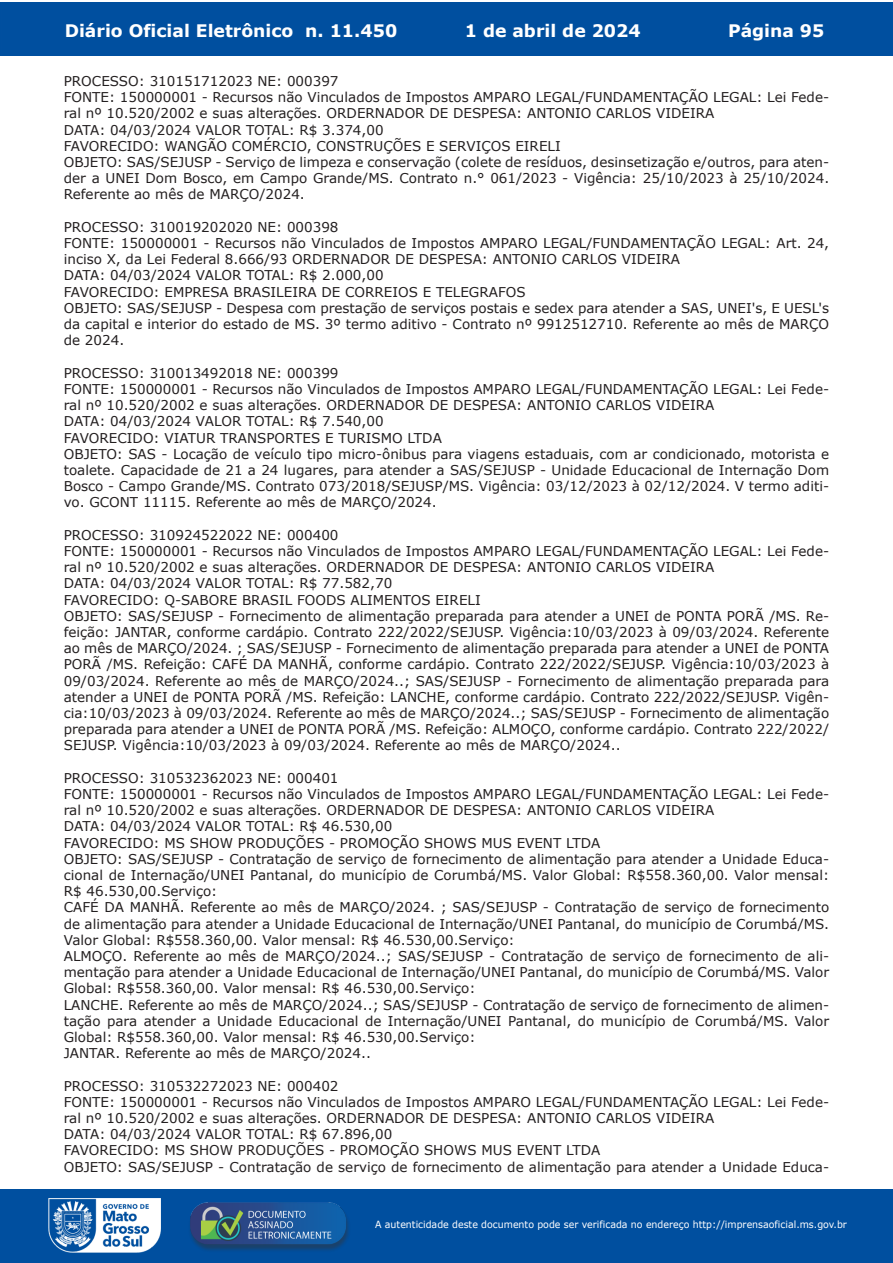
<style>
.page{position:relative;width:893px;height:1263px;background:#fff}
.page>*{position:absolute;margin:0;border:0;box-sizing:border-box;transform-origin:0 0}
.t1{font:700 17.25px "Verdana";color:#fff}
.t2{font:13.5px/16.2px "Verdana";color:#231f20}
.t3{font:9.9px "Verdana";color:#fff;scale:.95 1}
</style>
<div class="page">
<div style="left:0;top:2px;width:893px;height:53px;background:#004f9f"></div>
<div style="left:1px;top:1189px;width:892px;height:74px;background:#004f9f"></div>
<img style="left:49px;top:1198px;width:111px;height:54px">
<img style="left:185px;top:1201px;width:168px;height:54px">
<p class="t1" style="left:65px;top:18px;width:334px">Diário Oficial Eletrônico n. 11.450</p>
<p class="t1" style="left:465px;top:18px;width:177px">1 de abril de 2024</p>
<p class="t1" style="left:728px;top:18px;width:98px">Página 95</p>
<p class="t2" style="left:64px;top:73px;width:767px">PROCESSO: 310151712023 NE: 000397<br>FONTE: 150000001 - Recursos não Vinculados de Impostos AMPARO LEGAL/FUNDAMENTAÇÃO LEGAL: Lei Fede&shy;ral nº 10.520/2002 e suas alterações. ORDERNADOR DE DESPESA: ANTONIO CARLOS VIDEIRA<br>DATA: 04/03/2024 VALOR TOTAL: R$ 3.374,00<br>FAVORECIDO: WANGÃO COMÉRCIO, CONSTRUÇÕES E SERVIÇOS EIRELI<br>OBJETO: SAS/SEJUSP - Serviço de limpeza e conservação (colete de resíduos, desinsetização e/outros, para aten&shy;der a UNEI Dom Bosco, em Campo Grande/MS. Contrato n.° 061/2023 - Vigência: 25/10/2023 à 25/10/2024.<br>Referente ao mês de MARÇO/2024.</p>
<p class="t2" style="left:64px;top:219px;width:767px">PROCESSO: 310019202020 NE: 000398<br>FONTE: 150000001 - Recursos não Vinculados de Impostos AMPARO LEGAL/FUNDAMENTAÇÃO LEGAL: Art. 24, inciso X, da Lei Federal 8.666/93 ORDERNADOR DE DESPESA: ANTONIO CARLOS VIDEIRA<br>DATA: 04/03/2024 VALOR TOTAL: R$ 2.000,00<br>FAVORECIDO: EMPRESA BRASILEIRA DE CORREIOS E TELEGRAFOS<br>OBJETO: SAS/SEJUSP - Despesa com prestação de serviços postais e sedex para atender a SAS, UNEI's, E UESL's da capital e interior do estado de MS. 3º termo aditivo - Contrato nº 9912512710. Referente ao mês de MARÇO de 2024.</p>
<p class="t2" style="left:64px;top:365px;width:767px">PROCESSO: 310013492018 NE: 000399<br>FONTE: 150000001 - Recursos não Vinculados de Impostos AMPARO LEGAL/FUNDAMENTAÇÃO LEGAL: Lei Fede&shy;ral nº 10.520/2002 e suas alterações. ORDERNADOR DE DESPESA: ANTONIO CARLOS VIDEIRA<br>DATA: 04/03/2024 VALOR TOTAL: R$ 7.540,00<br>FAVORECIDO: VIATUR TRANSPORTES E TURISMO LTDA<br>OBJETO: SAS - Locação de veículo tipo micro-ônibus para viagens estaduais, com ar condicionado, motorista e toalete. Capacidade de 21 a 24 lugares, para atender a SAS/SEJUSP - Unidade Educacional de Internação Dom Bosco - Campo Grande/MS. Contrato 073/2018/SEJUSP/MS. Vigência: 03/12/2023 à 02/12/2024. V termo aditi&shy;vo. GCONT 11115. Referente ao mês de MARÇO/2024.</p>
<p class="t2" style="left:64px;top:527px;width:767px">PROCESSO: 310924522022 NE: 000400<br>FONTE: 150000001 - Recursos não Vinculados de Impostos AMPARO LEGAL/FUNDAMENTAÇÃO LEGAL: Lei Fede&shy;ral nº 10.520/2002 e suas alterações. ORDERNADOR DE DESPESA: ANTONIO CARLOS VIDEIRA<br>DATA: 04/03/2024 VALOR TOTAL: R$ 77.582,70<br>FAVORECIDO: Q-SABORE BRASIL FOODS ALIMENTOS EIRELI<br>OBJETO: SAS/SEJUSP - Fornecimento de alimentação preparada para atender a UNEI de PONTA PORÃ /MS. Re&shy;feição: JANTAR, conforme cardápio. Contrato 222/2022/SEJUSP. Vigência:10/03/2023 à 09/03/2024. Referente ao mês de MARÇO/2024. ; SAS/SEJUSP - Fornecimento de alimentação preparada para atender a UNEI de PONTA PORÃ /MS. Refeição: CAFÉ DA MANHÃ, conforme cardápio. Contrato 222/2022/SEJUSP. Vigência:10/03/2023 à 09/03/2024. Referente ao mês de MARÇO/2024..; SAS/SEJUSP - Fornecimento de alimentação preparada para atender a UNEI de PONTA PORÃ /MS. Refeição: LANCHE, conforme cardápio. Contrato 222/2022/SEJUSP. Vigên&shy;cia:10/03/2023 à 09/03/2024. Referente ao mês de MARÇO/2024..; SAS/SEJUSP - Fornecimento de alimentação preparada para atender a UNEI de PONTA PORÃ /MS. Refeição: ALMOÇO, conforme cardápio. Contrato 222/2022/ SEJUSP. Vigência:10/03/2023 à 09/03/2024. Referente ao mês de MARÇO/2024..</p>
<p class="t2" style="left:64px;top:770px;width:767px">PROCESSO: 310532362023 NE: 000401<br>FONTE: 150000001 - Recursos não Vinculados de Impostos AMPARO LEGAL/FUNDAMENTAÇÃO LEGAL: Lei Fede&shy;ral nº 10.520/2002 e suas alterações. ORDERNADOR DE DESPESA: ANTONIO CARLOS VIDEIRA<br>DATA: 04/03/2024 VALOR TOTAL: R$ 46.530,00<br>FAVORECIDO: MS SHOW PRODUÇÕES - PROMOÇÃO SHOWS MUS EVENT LTDA<br>OBJETO: SAS/SEJUSP - Contratação de serviço de fornecimento de alimentação para atender a Unidade Educa&shy;cional de Internação/UNEI Pantanal, do município de Corumbá/MS. Valor Global: R$558.360,00. Valor mensal:<br>R$ 46.530,00.Serviço:<br>CAFÉ DA MANHÃ. Referente ao mês de MARÇO/2024. ; SAS/SEJUSP - Contratação de serviço de fornecimento de alimentação para atender a Unidade Educacional de Internação/UNEI Pantanal, do município de Corumbá/MS.<br>Valor Global: R$558.360,00. Valor mensal: R$ 46.530,00.Serviço:<br>ALMOÇO. Referente ao mês de MARÇO/2024..; SAS/SEJUSP - Contratação de serviço de fornecimento de ali&shy;mentação para atender a Unidade Educacional de Internação/UNEI Pantanal, do município de Corumbá/MS. Valor Global: R$558.360,00. Valor mensal: R$ 46.530,00.Serviço:<br>LANCHE. Referente ao mês de MARÇO/2024..; SAS/SEJUSP - Contratação de serviço de fornecimento de alimen&shy;tação para atender a Unidade Educacional de Internação/UNEI Pantanal, do município de Corumbá/MS. Valor Global: R$558.360,00. Valor mensal: R$ 46.530,00.Serviço:<br>JANTAR. Referente ao mês de MARÇO/2024..</p>
<p class="t2" style="left:64px;top:1077px;width:767px">PROCESSO: 310532272023 NE: 000402<br>FONTE: 150000001 - Recursos não Vinculados de Impostos AMPARO LEGAL/FUNDAMENTAÇÃO LEGAL: Lei Fede&shy;ral nº 10.520/2002 e suas alterações. ORDERNADOR DE DESPESA: ANTONIO CARLOS VIDEIRA<br>DATA: 04/03/2024 VALOR TOTAL: R$ 67.896,00<br>FAVORECIDO: MS SHOW PRODUÇÕES - PROMOÇÃO SHOWS MUS EVENT LTDA<br>OBJETO: SAS/SEJUSP - Contratação de serviço de fornecimento de alimentação para atender a Unidade Educa-</p>
<p class="t3" style="left:375px;top:1218px;width:498px">A autenticidade deste documento pode ser verificada no endereço http://imprensaoficial.ms.gov.br</p>
</div>
